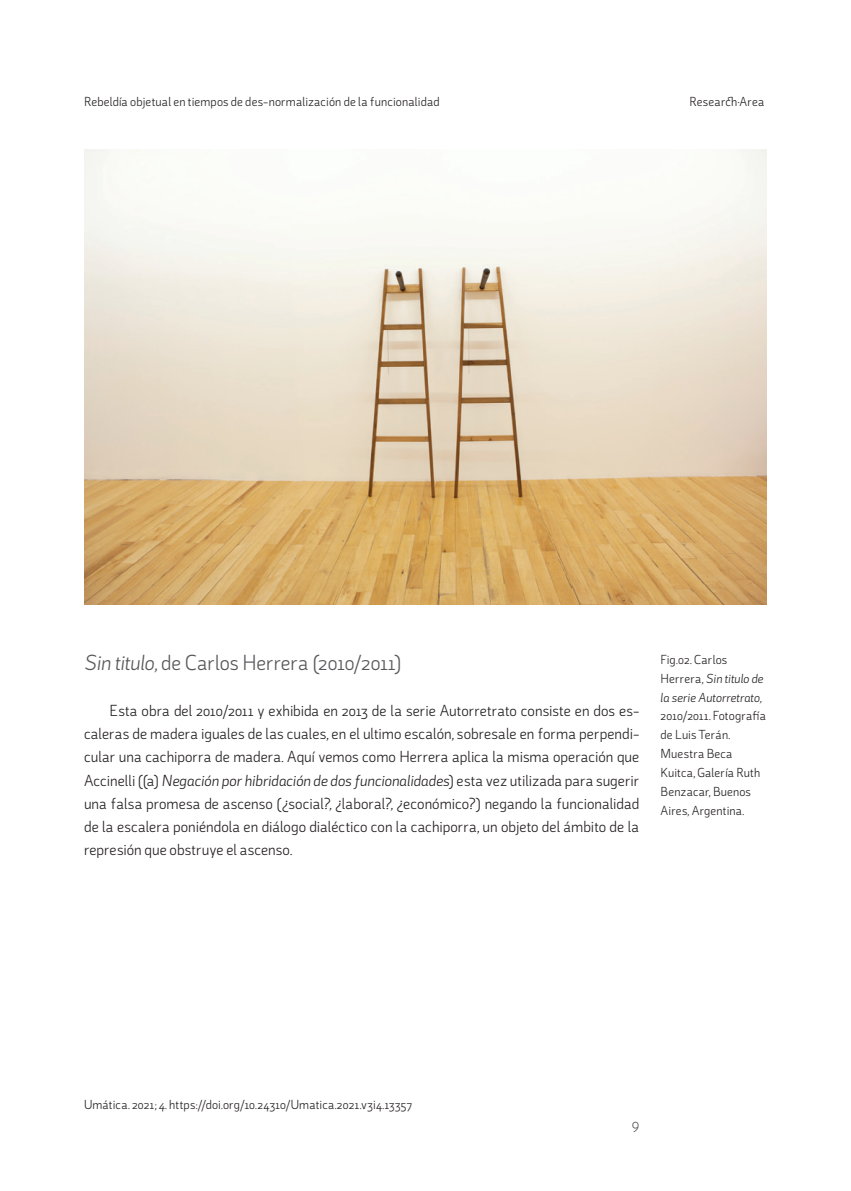
<style>
.page{position:relative;width:851px;height:1191px;background:#fff}
.page>*{position:absolute;margin:0;border:0;box-sizing:border-box;transform-origin:0 0}
.sps_tit_secc_1{font:22.5px "Malacitana Sans Regular";letter-spacing:-.005em;color:#57585a}
.t1{font:16.5px/23.1px "Malacitana Sans Regular";letter-spacing:-.005em;color:#231f20;text-align:justify}
.t2{font:15px "Malacitana Sans Regular";color:#57585a}
.sps_figur_titulo{font:13.5px/18.9px "Malacitana Sans Regular";letter-spacing:.005em;color:#231f20}
.s1{font-family:"Malacitana Sans Italic"}
</style>
<div class="page">
<img style="left:84px;top:150px;width:682px;height:454px">
<p class="sps_figur_titulo" style="left:84px;top:92px;width:357px">Rebeldía objetual en tiempos de des-normalización de la funcionalidad</p>
<p class="sps_figur_titulo" style="left:689px;top:92px;width:77px">Research·Area</p>
<h2 class="sps_tit_secc_1" style="left:84px;top:647px;width:319px"><span class="s1">Sin titulo</span>, de Carlos Herrera (2010/2011)</h2>
<p class="t1" style="left:84px;top:698px;width:557px;text-indent:26px">Esta obra del 2010/2011 y exhibida en 2013 de la serie Autorretrato consiste en dos es&shy;caleras de madera iguales de las cuales, en el ultimo escalón, sobresale en forma perpendi&shy;cular una cachiporra de madera. Aquí vemos como Herrera aplica la misma operación que Accinelli ((a) <span class="s1">Negación por hibridación de dos funcionalidades</span>) esta vez utilizada para sugerir una falsa promesa de ascenso (¿social?, ¿laboral?, ¿económico?) negando la funcionalidad de la escalera poniéndola en diálogo dialéctico con la cachiporra, un objeto del ámbito de la represión que obstruye el ascenso.</p>
<p class="sps_figur_titulo" style="left:660px;top:649px;width:107px">Fig.02. Carlos<br>Herrera, <span class="s1">Sin titulo de la serie Autorretrato,<br></span>2010/2011. Fotografía de Luis Terán.<br>Muestra Beca<br>Kuitca, Galería Ruth<br>Benzacar, Buenos<br>Aires, Argentina.</p>
<p class="sps_figur_titulo" style="left:84px;top:1094px;width:329px">Umática. 2021; <span class="s1">4</span>. https://doi.org/10.24310/Umatica.2021.v3i4.13357</p>
<p class="t2" style="left:631px;top:1117px;width:9px">9</p>
</div>
